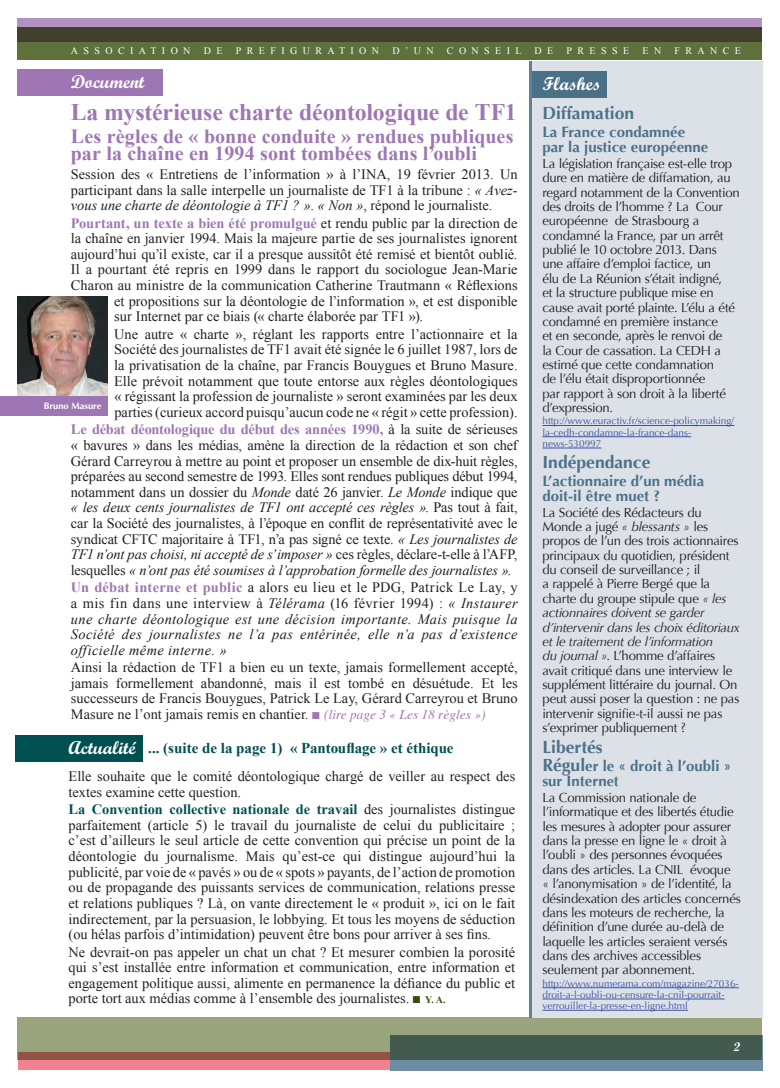
<style>
.page{position:relative;width:780px;height:1088px;background:#fff}
.page>*{position:absolute;margin:0;border:0;box-sizing:border-box;transform-origin:0 0}
.t1{font:700 23.75px "Times New Roman";letter-spacing:-.01em;color:#9e76b3}
.t2{font:700 20px/17.5px "Times New Roman";letter-spacing:.005em;color:#9e76b3}
.t3{font:700 18.75px "Script";color:#fff}
.t4{font:700 17.5px "Optima";color:#4b7189}
.t5{font:700 15px/15.6px "Optima";color:#4b7189}
.t6{font:700 15px "Times New Roman";color:#004f51}
.t7{font:14.38px/15.6px "Times New Roman";color:#231f20;text-align:justify}
.t8{font:italic 14.38px/15.6px "Times New Roman";letter-spacing:.025em;color:#231f20;text-align:justify}
.t9{font:700 14.38px "Times New Roman";color:#9e76b3}
.t10{font:13.12px/14.4px "Optima";letter-spacing:-.02em;color:#231f20}
.t11{font:700 12.5px "Script";color:#fff}
.t12{font:10px/11.2px "Optima";color:#3d54a4}
.t13{font:10px "Times New Roman";letter-spacing:.54em;color:#fff}
.t14{font:700 9.38px "Optima";color:#fff}
.s1{font-style:italic}
.s2{font-weight:400;color:#231f20}
.s3{font-weight:700;color:#9e76b3}
.s4{font-weight:700;font-style:normal;color:#9e76b3}
.s5{font-style:normal}
.s6{color:#9e76b3}
.s7{font-family:"Times";font-style:italic;font-size:13.38px;color:#9e76b3}
.s8{font-family:"Script";font-size:18.75px;color:#fff}
.s9{font-weight:700;color:#004f51}
.s10{color:#364e0b}
.s11{font-weight:700;font-size:10px;color:#364e0b}
.s12{font-size:17.5px}
.s13{font-size:14.38px}
</style>
<div class="page">
<div style="left:18px;top:18px;width:744px;height:24px;background:#b192c3"></div>
<svg style="left:18px;top:27px;width:744px;height:33px;background:#505a34"></svg>
<div style="left:18px;top:1052px;width:372px;height:18px;background:#f3828f"></div>
<div style="left:390px;top:1035px;width:372px;height:35px;background:#6e8ca2"></div>
<svg style="left:18px;top:1017px;width:744px;height:42px;background:#7f886c"></svg>
<div style="left:18px;top:70px;width:145px;height:26px;background:#9e76b3"></div>
<img style="left:18px;top:296px;width:89px;height:99px">
<div style="left:15px;top:735px;width:128px;height:27px;background:#004f51"></div>
<div style="left:0;top:396px;width:107px;height:20px;background:#9e76b3"></div>
<hr style="left:529px;top:61px;width:3px;height:956px;background:#608097">
<div style="left:532px;top:61px;width:230px;height:956px;background:#dce1e8"></div>
<div style="left:532px;top:71px;width:74px;height:27px;background:#4b7189"></div>
<hr style="left:542px;top:425px;width:192px;height:1px;background:#3d54a4">
<hr style="left:542px;top:436px;width:149px;height:1px;background:#3d54a4">
<hr style="left:542px;top:448px;width:59px;height:1px;background:#3d54a4">
<hr style="left:542px;top:987px;width:197px;height:1px;background:#3d54a4">
<hr style="left:542px;top:999px;width:182px;height:1px;background:#3d54a4">
<hr style="left:542px;top:1010px;width:146px;height:1px;background:#3d54a4">
<p class="t13" style="left:71px;top:44px;width:121px">ASSOCIATION</p>
<p class="t13" style="left:204px;top:44px;width:20px">D E</p>
<p class="t13" style="left:236px;top:44px;width:145px">PREFIGURATION</p>
<p class="t13" style="left:392px;top:44px;width:43px">D’UN</p>
<p class="t13" style="left:447px;top:44px;width:76px">CONSEIL</p>
<p class="t13" style="left:534px;top:44px;width:20px">D E</p>
<p class="t13" style="left:566px;top:44px;width:64px">PRESSE</p>
<p class="t13" style="left:642px;top:44px;width:20px">E N</p>
<p class="t13" style="left:674px;top:44px;width:68px">FRANCE</p>
<h3 class="t3" style="left:71px;top:70px;width:75px">Document</h3>
<h1 class="t1" style="left:71px;top:95px;width:447px">La mystérieuse charte déontologique de TF1</h1>
<h2 class="t2" style="left:71px;top:127px;width:444px">Les règles de « bonne conduite » rendues publiques par la chaîne en 1994 sont tombées dans l’oubli</h2>
<p class="t7" style="left:71px;top:166px;width:448px">Session des « Entretiens de l’information » à l’INA, 19 février 2013. Un participant dans la salle interpelle un journaliste de TF1 à la tribune : <span class="s1">« Avez&shy;vous une charte de déontologie à TF1 ? »</span>. <span class="s1">« Non »</span>, répond le journaliste.</p>
<p class="t9" style="left:71px;top:213px;width:448px">Pourtant, un texte a bien été promulgué <span class="s2">et rendu public par la direction de</span></p>
<p class="t7" style="left:71px;top:230px;width:448px">la chaîne en janvier 1994. Mais la majeure partie de ses journalistes ignorent</p>
<p class="t7" style="left:71px;top:246px;width:448px">aujourd’hui qu’il existe, car il a presque aussitôt été remisé et bientôt oublié.</p>
<p class="t7" style="left:71px;top:262px;width:448px">Il a pourtant été repris en 1999 dans le rapport du sociologue Jean-Marie</p>
<p class="t7" style="left:71px;top:277px;width:448px">Charon au ministre de la communication Catherine Trautmann « Réflexions</p>
<p class="t7" style="left:114px;top:293px;width:405px">et propositions sur la déontologie de l’information », et est disponible</p>
<p class="t7" style="left:114px;top:308px;width:310px">sur Internet par ce biais (« charte élaborée par TF1 »).</p>
<p class="t7" style="left:114px;top:326px;width:405px">Une autre « charte », réglant les rapports entre l’actionnaire et la Société des journalistes de TF1 avait été signée le 6 juillet 1987, lors de la privatisation de la chaîne, par Francis Bouygues et Bruno Masure.<br>Elle prévoit notamment que toute entorse aux règles déontologiques « régissant la profession de journaliste » seront examinées par les deux parties (curieux accord puisqu’aucun code ne « régit » cette profession).</p>
<p class="t7" style="left:71px;top:421px;width:448px"><span class="s3">Le débat déontologique du début des années 1990,</span> à la suite de sérieuses « bavures » dans les médias, amène la direction de la rédaction et son chef Gérard Carreyrou à mettre au point et proposer un ensemble de dix-huit règles, préparées au second semestre de 1993. Elles sont rendues publiques début 1994, notamment dans un dossier du <span class="s1">Monde</span> daté 26 janvier. <span class="s1">Le Monde</span> indique que <span class="s1">« les deux cents journalistes de TF1 ont accepté ces règles »</span>. Pas tout à fait, car la Société des journalistes, à l’époque en conflit de représentativité avec le syndicat CFTC majoritaire à TF1, n’a pas signé ce texte. <span class="s1">« Les journalistes de TF1 n’ont pas choisi, ni accepté de s’imposer »</span> ces règles, déclare-t-elle à l’AFP, lesquelles <span class="s1">« n’ont pas été soumises à l’approbation formelle des journalistes »</span>.</p>
<p class="t8" style="left:71px;top:579px;width:448px"><span class="s4">Un débat interne et public</span> <span class="s5">a alors eu lieu et le PDG, Patrick Le Lay, y a mis fin dans une interview à</span> Télérama <span class="s5">(16 février 1994) :</span> « Instaurer une charte déontologique est une décision importante. Mais puisque la Société des journalistes ne l’a pas entérinée, elle n’a pas d’existence officielle même interne. »</p>
<p class="t7" style="left:71px;top:659px;width:448px">Ainsi la rédaction de TF1 a bien eu un texte, jamais formellement accepté, jamais formellement abandonné, mais il est tombé en désuétude. Et les successeurs de Francis Bouygues, Patrick Le Lay, Gérard Carreyrou et Bruno Masure ne l’ont jamais remis en chantier. <span class="s6">■</span> <span class="s7">(lire page 3 « Les 18 règles »)</span></p>
<p class="t14" style="left:44px;top:400px;width:59px">Bruno Masure</p>
<p class="t6" style="left:69px;top:737px;width:386px"><span class="s8">Actualité</span> ... (suite de la page 1) « Pantouflage » et éthique</p>
<p class="t7" style="left:69px;top:768px;width:448px">Elle souhaite que le comité déontologique chargé de veiller au respect des textes examine cette question.</p>
<p class="t7" style="left:69px;top:801px;width:448px"><span class="s9">La Convention collective nationale de travail</span> des journalistes distingue parfaitement (article 5) le travail du journaliste de celui du publicitaire ; c’est d’ailleurs le seul article de cette convention qui précise un point de la déontologie du journalisme. Mais qu’est-ce qui distingue aujourd’hui la publicité, par voie de « pavés » ou de « spots » payants, de l’action de promotion ou de propagande des puissants services de communication, relations presse et relations publiques ? Là, on vante directement le « produit », ici on le fait indirectement, par la persuasion, le lobbying. Et tous les moyens de séduction (ou hélas parfois d’intimidation) peuvent être bons pour arriver à ses fins.</p>
<p class="t7" style="left:69px;top:944px;width:448px">Ne devrait-on pas appeler un chat un chat ? Et mesurer combien la porosité qui s’est installée entre information et communication, entre information et engagement politique aussi, alimente en permanence la défiance du public et porte tort aux médias comme à l’ensemble des journalistes. <span class="s10">■</span> <span class="s11">Y. A.</span></p>
<h3 class="t3" style="left:542px;top:72px;width:60px">Flashes</h3>
<p class="t4" style="left:542px;top:103px;width:93px">Diffamation</p>
<p class="t5" style="left:542px;top:124px;width:167px">La France condamnée par la justice européenne</p>
<p class="t10" style="left:542px;top:156px;width:199px">La législation française est-elle trop dure en matière de diffamation, au regard notamment de la Convention des droits de l’homme ? La Cour européenne de Strasbourg a condamné la France, par un arrêt publié le 10 octobre 2013. Dans une affaire d’emploi factice, un<br>élu de La Réunion s’était indigné,<br>et la structure publique mise en cause avait porté plainte. L’élu a été condamné en première instance<br>et en seconde, après le renvoi de<br>la Cour de cassation. La CEDH a estimé que cette condamnation<br>de l’élu était disproportionnée<br>par rapport à son droit à la liberté d’expression.</p>
<p class="t12" style="left:542px;top:416px;width:193px">http://www.euractiv.fr/science-policymaking/ la-cedh-condamne-la-france-dans&shy;news-530997</p>
<p class="t4" style="left:542px;top:452px;width:109px">Indépendance</p>
<p class="t5" style="left:542px;top:473px;width:163px">L’actionnaire d’un média doit-il être muet ?</p>
<p class="t10" style="left:542px;top:505px;width:199px">La Société des Rédacteurs du Monde a jugé <span class="s1">« blessants »</span> les propos de l’un des trois actionnaires principaux du quotidien, président du conseil de surveillance ; il<br>a rappelé à Pierre Bergé que la charte du groupe stipule que <span class="s1">« les actionnaires doivent se garder d’intervenir dans les choix éditoriaux et le traitement de l’information<br>du journal »</span>. L’homme d’affaires avait critiqué dans une interview le supplément littéraire du journal. On peut aussi poser la question : ne pas intervenir signifie-t-il aussi ne pas s’exprimer publiquement ?</p>
<p class="t4" style="left:542px;top:737px;width:62px">Libertés</p>
<p class="t5" style="left:542px;top:758px;width:190px"><span class="s12">Régul</span>er le « droit à l’oubli » sur Intern<span class="s13">et</span></p>
<p class="t10" style="left:542px;top:790px;width:200px">La Commission nationale de l’informatique et des libertés étudie les mesures à adopter pour assurer dans la presse en ligne le « droit à l’oubli » des personnes évoquées dans des articles. La CNIL évoque<br>« l’anonymisation » de l’identité, la désindexation des articles concernés dans les moteurs de recherche, la définition d’une durée au-delà de laquelle les articles seraient versés dans des archives accessibles seulement par abonnement.</p>
<p class="t12" style="left:542px;top:978px;width:198px">http://www.numerama.com/magazine/27036- droit-a-l-oubli-ou-censure-la-cnil-pourrait&shy;verrouiller-la-presse-en-ligne.html</p>
<p class="t11" style="left:733px;top:1039px;width:8px">2</p>
</div>
